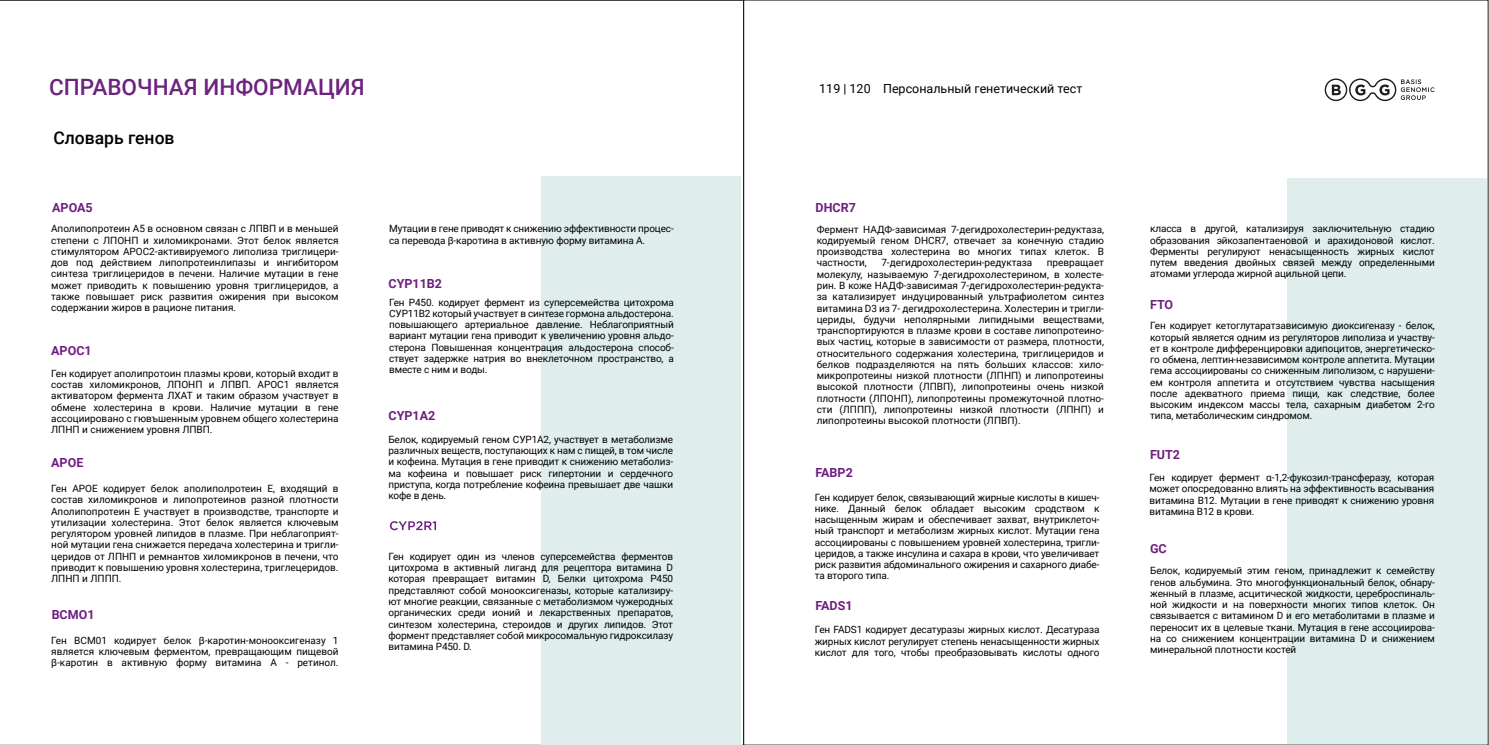
<style>
.page{position:relative;width:1489px;height:745px;background:#fff}
.page>*{position:absolute;margin:0;border:0;box-sizing:border-box;transform-origin:0 0}
.t1{font:500 22.5px "Roboto";color:#6d247f}
.t2{font:500 17.5px "Roboto";color:#000}
.t3{font:700 12.5px "Roboto";color:#6f1e80}
.t4{font:12.5px "Roboto";color:#000}
.t5{font:10px/11.2px "Roboto";letter-spacing:-.015em;color:#000;text-align:justify}
</style>
<div class="page">
<div style="left:541px;top:176px;width:199px;height:568px;background:#dfeded"></div>
<svg style="left:390px;top:521px;width:46px;height:9px"></svg>
<svg style="left:1324px;top:78px;width:110px;height:23px"></svg>
<div style="left:1287px;top:178px;width:199px;height:565px;background:#dfeded"></div>
<h1 class="t1" style="left:49px;top:71px;width:317px">СПРАВОЧНАЯ ИНФОРМАЦИЯ</h1>
<h2 class="t2" style="left:53px;top:125px;width:123px">Словарь генов</h2>
<p class="t3" style="left:52px;top:198px;width:42px">APOA5</p>
<p class="t5" style="left:51px;top:223px;width:289px">Аполипопротеин A5 в основном связан с ЛПВП и в меньшей степени с ЛПОНП и хиломикронами. Этот белок является стимулятором APOC2-активируемого липолиза триглицери&shy;дов под действием липопротеинлипазы и ингибитором синтеза триглицеридов в печени. Наличие мутации в гене может приводить к повышению уровня триглицеридов, а также повышает риск развития ожирения при высоком содержании жиров в рационе питания.</p>
<p class="t3" style="left:51px;top:341px;width:42px">APOC1</p>
<p class="t5" style="left:51px;top:367px;width:289px">Ген кодирует аполипротоин плазмы крови, который входит в состав хиломикронов, ЛПОНП и ЛПВП. АРОС1 является активатором фермента ЛХАТ и таким образом участвует в обмене холестерина в крови. Наличие мутации в гене ассоциировано с гювъшенным уровнем общего холестерина ЛПНП и снижением уровня ЛПВП.</p>
<p class="t3" style="left:51px;top:453px;width:34px">APOE</p>
<p class="t5" style="left:51px;top:482px;width:289px">Ген АРОЕ кодирует белок аполиполротеин Е, входящий в состав хиломикронов и липопротеинов разной плотности Аполипопротеин Е участвует в производстве, транспорте и утилизации холестерина. Этот белок является ключевым регулятором уровней липидов в плазме. При неблагоприят&shy;ной мутации гена снижается передача холестерина и тригли&shy;церидов от ЛПНП и ремнантов хиломикронов в печени, что приводит к повышению уровня холестерина, триглецеридов.<br>ЛПНП и ЛППП.</p>
<p class="t3" style="left:52px;top:605px;width:44px">BCMO1</p>
<p class="t5" style="left:51px;top:633px;width:289px">Ген ВСМ01 кодирует белок β-каротин-монооксигеназу 1 является ключевым ферментом, превращающим пищевой β-каротин в активную форму витамина А - ретинол.</p>
<p class="t5" style="left:389px;top:223px;width:286px">Мутации в гене приводят к снижению эффективности процес&shy;са перевода β-каротина в активную форму витамина А.</p>
<p class="t3" style="left:388px;top:275px;width:55px">CYP11B2</p>
<p class="t5" style="left:389px;top:296px;width:286px">Ген Р450. кодирует фермент из суперсемейства цитохрома СУР11В2 который участвует в синтезе гормона альдостерона. повышающего артериальное давление. Неблагоприятный вариант мутации гена приводит к увеличению уровня альдо&shy;стерона Повышенная концентрация альдостерона способ&shy;ствует задержке натрия во внеклеточном пространство, а вместе с ним и воды.</p>
<p class="t3" style="left:388px;top:407px;width:48px">CYP1A2</p>
<p class="t5" style="left:388px;top:433px;width:286px">Белок, кодируемый геном СУР1А2, участвует в метаболизме различных веществ, поступающих к нам с пищей, в том числе и кофеина. Мутация в гене приводит к снижению метаболиз&shy;ма кофеина и повышает риск гипертонии и сердечного приступа, когда потребление кофеина превышает две чашки кофе в день.</p>
<p class="t5" style="left:388px;top:550px;width:286px">Ген кодирует один из членов суперсемейства ферментов цитохрома в активный лиганд для рецептора витамина D которая превращает витамин D, Белки цитохрома Р450 представляют собой монооксигеназы, которые катализиру&shy;ют многие реакции, связанные с метаболизмом чужеродных органических среди ионий и лекарственных препаратов, синтезом холестерина, стероидов и других липидов. Этот формент представляет собой микросомальную гидроксилазу витамина Р450. D.</p>
<p class="t4" style="left:819px;top:80px;width:264px">119 | 120 Персональный генетический тест</p>
<p class="t3" style="left:815px;top:199px;width:42px">DHCR7</p>
<p class="t5" style="left:816px;top:223px;width:289px">Фермент НАДФ-зависимая 7-дегидрохолестерин-редуктаза, кодируемый геном DHCR7, отвечает за конечную стадию производства холестерина во многих типах клеток. В частности,</p>
<p class="t5" style="left:881px;top:257px;width:152px">7-дегидрохолестерин-редуктаза</p>
<p class="t5" style="left:816px;top:257px;width:289px;text-indent:230px">превращает молекулу, называемую 7-дегидрохолестерином, в холесте&shy;рин. В коже НАДФ-зависимая 7-дегидрохолестерин-редукта&shy;за катализирует индуцированный ультрафиолетом синтез витамина D3 из 7- дегидрохолестерина. Холестерин и тригли&shy;цериды, будучи неполярными липидными веществами, транспортируются в плазме крови в составе липопротеино&shy;вых частиц, которые в зависимости от размера, плотности, относительного содержания холестерина, триглицеридов и белков подразделяются на пять больших классов: хило&shy;микропротеины низкой плотности (ЛПНП) и липопротеины высокой плотности (ЛПВП), липопротеины очень низкой плотности (ЛПОНП), липопротеины промежуточной плотно&shy;сти (ЛППП), липопротеины низкой плотности (ЛПНП) и липопротеины высокой плотности (ЛПВП).</p>
<p class="t3" style="left:815px;top:463px;width:39px">FABP2</p>
<p class="t5" style="left:814px;top:490px;width:286px">Ген кодирует белок, связывающий жирные кислоты в кишеч&shy;нике. Данный белок обладает высоким сродством к насыщенным жирам и обеспечивает захват, внутриклеточ&shy;ный транспорт и метаболизм жирных кислот. Мутации гена ассоциированы с повышением уровней холестерина, тригли&shy;церидов, а также инсулина и сахара в крови, что увеличивает риск развития абдоминального ожирения и сахарного диабе&shy;та второго типа.</p>
<p class="t3" style="left:815px;top:596px;width:39px">FADS1</p>
<p class="t5" style="left:814px;top:623px;width:286px">Ген FADS1 кодирует десатуразы жирных кислот. Десатураза жирных кислот регулирует степень ненасыщенности жирных кислот для того, чтобы преобразовывать кислоты одного</p>
<p class="t5" style="left:1149px;top:223px;width:286px">класса в другой, катализируя заключительную стадию образования эйкозапентаеновой и арахидоновой кислот.<br>Ферменты регулируют ненасыщенность жирных кислот путем введения двойных связей между определенными атомами углерода жирной ацильной цепи.</p>
<p class="t3" style="left:1149px;top:296px;width:25px">FTO</p>
<p class="t5" style="left:1150px;top:319px;width:286px">Ген кодирует кетоглутаратзависимую диоксигеназу - белок, который является одним из регуляторов липолиза и участву&shy;ет в контроле дифференцировки адипоцитов, энергетическо&shy;го обмена, лептин-независимом контроле аппетита. Мутации гема ассоциированы со сниженным липолизом, с нарушени&shy;ем контроля аппетита и отсутствием чувства насыщения после адекватного приема пищи, как следствие, более высоким индексом массы тела, сахарным диабетом 2-го типа, метаболическим синдромом.</p>
<p class="t3" style="left:1149px;top:445px;width:31px">FUT2</p>
<p class="t5" style="left:1149px;top:471px;width:286px">Ген кодирует фермент α-1,2-фукозил-трансферазу, которая может опосредованно влиять на эффективность всасывания витамина В12. Мутации в гене приводят к снижению уровня витамина В12 в крови.</p>
<p class="t3" style="left:1149px;top:539px;width:18px">GC</p>
<p class="t5" style="left:1150px;top:564px;width:286px">Белок, кодируемый этим геном, принадлежит к семейству генов альбумина. Это многофункциональный белок, обнару&shy;женный в плазме, асцитической жидкости, цереброспиналь&shy;ной жидкости и на поверхности многих типов клеток. Он связывается с витамином D и его метаболитами в плазме и переносит их в целевые ткани. Мутация в гене ассоциирова&shy;на со снижением концентрации витамина D и снижением минеральной плотности костей</p>
</div>
